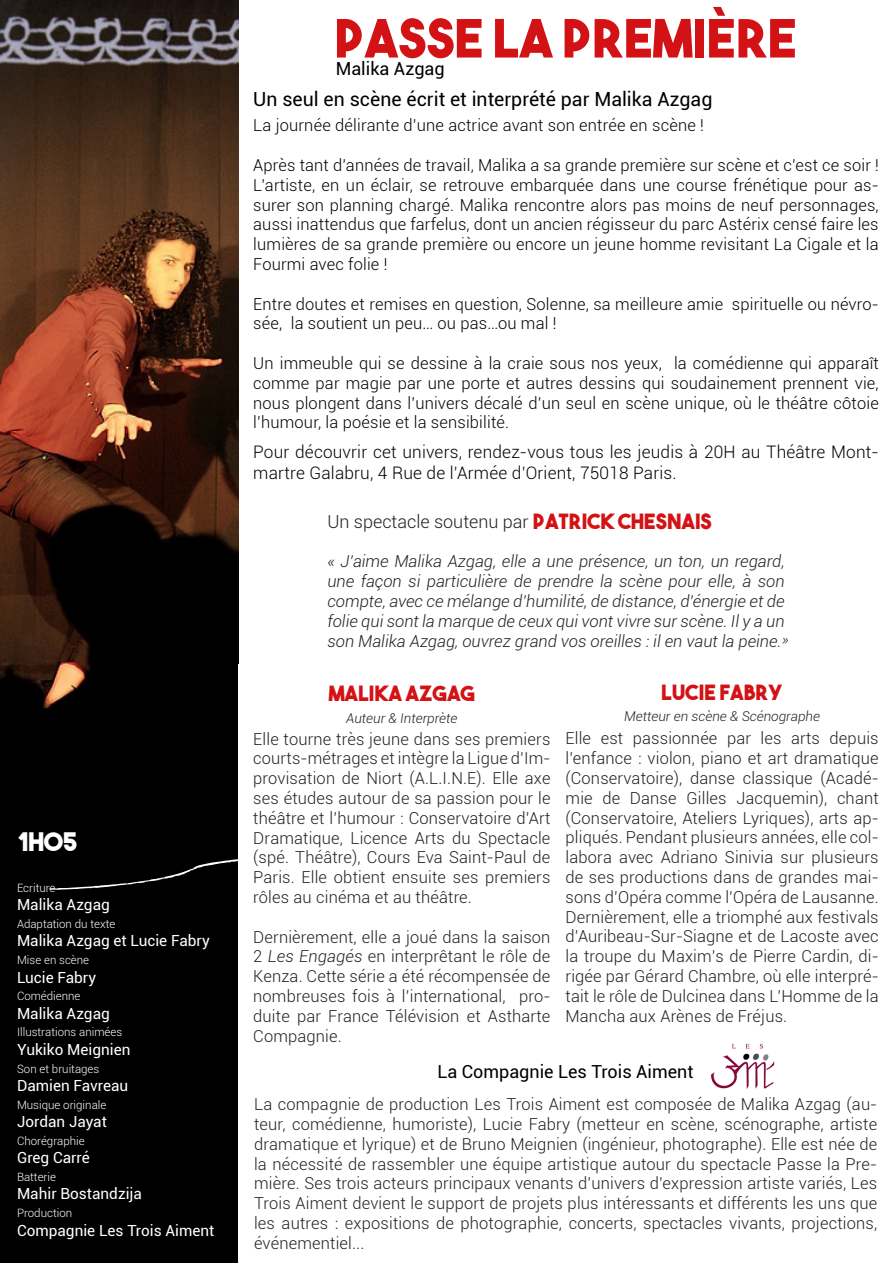
<style>
.page{position:relative;width:893px;height:1263px;background:#fff}
.page>*{position:absolute;margin:0;border:0;box-sizing:border-box;transform-origin:0 0}
.t1{font:52.5px "The Bold Font";color:#d31215}
.t2{font:25.5px "The Bold Font";color:#fff}
.t3{font:21px "The Bold Font";color:#d31215}
.t4{font:19.5px "Roboto";color:#000}
.t5{font:18px "Roboto";color:#000}
.t6{font:300 18px "Roboto";color:#231f20}
.t7{font:300 17.25px/20.7px "Roboto";letter-spacing:.01em;color:#000}
.t8{font:300 16.5px/19.8px "Roboto";letter-spacing:.01em;color:#231f20;text-align:justify}
.t9{font:300 16.5px/19.8px "Roboto";letter-spacing:.01em;color:#000;text-align:justify}
.t10{font:italic 300 16.5px/19.8px "Roboto";color:#231f20;text-align:justify}
.t11{font:15.3px "Roboto";color:#fff}
.t12{font:italic 300 14.85px "Roboto";color:#231f20}
.t13{font:italic 300 13.5px "Roboto";color:#231f20}
.t14{font:300 11.55px "Roboto";color:#fff}
.s1{font-family:"The Bold Font";font-weight:400;font-size:21px;color:#d31215}
.s2{font-style:italic}
</style>
<div class="page">
<div style="left:0;top:0;width:238px;height:1263px;background:#000001"></div>
<img style="left:0;top:0;width:238px;height:709px">
<svg style="left:48px;top:859px;width:190px;height:31px"></svg>
<img style="left:710px;top:1043px;width:65px;height:46px">
<p class="t2" style="left:17px;top:826px;width:63px">1H05</p>
<p class="t14" style="left:17px;top:880px;width:40px">Ecriture</p>
<p class="t11" style="left:17px;top:894px;width:94px">Malika Azgag</p>
<p class="t14" style="left:17px;top:916px;width:100px">Adaptation du texte</p>
<p class="t11" style="left:17px;top:930px;width:194px">Malika Azgag et Lucie Fabry</p>
<p class="t14" style="left:17px;top:952px;width:74px">Mise en scène</p>
<p class="t11" style="left:17px;top:966px;width:81px">Lucie Fabry</p>
<p class="t14" style="left:17px;top:988px;width:65px">Comédienne</p>
<p class="t11" style="left:17px;top:1002px;width:94px">Malika Azgag</p>
<p class="t14" style="left:17px;top:1024px;width:107px">Illustrations animées</p>
<p class="t11" style="left:17px;top:1039px;width:115px">Yukiko Meignien</p>
<p class="t14" style="left:17px;top:1060px;width:84px">Son et bruitages</p>
<p class="t11" style="left:17px;top:1075px;width:113px">Damien Favreau</p>
<p class="t14" style="left:17px;top:1096px;width:91px">Musique originale</p>
<p class="t11" style="left:17px;top:1111px;width:91px">Jordan Jayat</p>
<p class="t14" style="left:17px;top:1133px;width:69px">Chorégraphie</p>
<p class="t11" style="left:17px;top:1147px;width:74px">Greg Carré</p>
<p class="t14" style="left:17px;top:1169px;width:41px">Batterie</p>
<p class="t11" style="left:17px;top:1183px;width:126px">Mahir Bostandzija</p>
<p class="t14" style="left:17px;top:1205px;width:57px">Production</p>
<p class="t11" style="left:17px;top:1219px;width:199px">Compagnie Les Trois Aiment</p>
<p class="t1" style="left:334px;top:5px;width:464px">PASSE LA PREMIÈRE</p>
<p class="t5" style="left:336px;top:56px;width:110px">Malika Azgag</p>
<p class="t4" style="left:253px;top:85px;width:461px">Un seul en scène écrit et interprété par Malika Azgag</p>
<p class="t9" style="left:253px;top:115px;width:452px">La journée délirante d’une actrice avant son entrée en scène !</p>
<p class="t9" style="left:253px;top:155px;width:627px">Après tant d’années de travail, Malika a sa grande première sur scène et c’est ce soir !</p>
<p class="t9" style="left:253px;top:174px;width:627px">L’artiste, en un éclair, se retrouve embarquée dans une course frénétique pour as&shy;surer son planning chargé. Malika rencontre alors pas moins de neuf personnages, aussi inattendus que farfelus, dont un ancien régisseur du parc Astérix censé faire les lumières de sa grande première ou encore un jeune homme revisitant La Cigale et la Fourmi avec folie !</p>
<p class="t9" style="left:253px;top:293px;width:627px">Entre doutes et remises en question, Solenne, sa meilleure amie spirituelle ou névro&shy;sée, la soutient un peu… ou pas…ou mal !</p>
<p class="t9" style="left:253px;top:353px;width:627px">Un immeuble qui se dessine à la craie sous nos yeux, la comédienne qui apparaît comme par magie par une porte et autres dessins qui soudainement prennent vie, nous plongent dans l’univers décalé d’un seul en scène unique, où le théâtre côtoie l’humour, la poésie et la sensibilité.</p>
<p class="t7" style="left:253px;top:441px;width:627px">Pour découvrir cet univers, rendez-vous tous les jeudis à 20H au Théâtre Mont&shy;martre Galabru, 4 Rue de l’Armée d’Orient, 75018 Paris.</p>
<p class="t6" style="left:327px;top:509px;width:386px">Un spectacle soutenu par <span class="s1">PATRICK CHESNAIS</span></p>
<p class="t10" style="left:327px;top:551px;width:459px">« J’aime Malika Azgag, elle a une présence, un ton, un regard, une façon si particulière de prendre la scène pour elle, à son compte, avec ce mélange d’humilité, de distance, d’énergie et de folie qui sont la marque de ceux qui vont vivre sur scène. Il y a un son Malika Azgag, ouvrez grand vos oreilles : il en vaut la peine.</p>
<p class="t12" style="left:789px;top:653px;width:8px;rotate:-180deg">«</p>
<p class="t3" style="left:329px;top:680px;width:148px">MALIKA AZGAG</p>
<p class="t13" style="left:346px;top:709px;width:113px">Auteur &amp; Interprète</p>
<p class="t8" style="left:253px;top:728px;width:299px">Elle tourne très jeune dans ses premiers courts-métrages et intègre la Ligue d’Im&shy;provisation de Niort (A.L.I.N.E). Elle axe ses études autour de sa passion pour le théâtre et l’humour : Conservatoire d’Art Dramatique, Licence Arts du Spectacle (spé. Théâtre), Cours Eva Saint-Paul de Paris. Elle obtient ensuite ses premiers rôles au cinéma et au théâtre.</p>
<p class="t8" style="left:253px;top:926px;width:299px">Dernièrement, elle a joué dans la saison 2 <span class="s2">Les Engagés</span> en interprêtant le rôle de Kenza. Cette série a été récompensée de nombreuses fois à l’international, pro&shy;duite par France Télévision et Astharte Compagnie.</p>
<p class="t3" style="left:661px;top:679px;width:123px">LUCIE FABRY</p>
<p class="t13" style="left:624px;top:707px;width:197px">Metteur en scène &amp; Scénographe</p>
<p class="t8" style="left:566px;top:728px;width:315px">Elle est passionnée par les arts depuis l’enfance : violon, piano et art dramatique (Conservatoire), danse classique (Acadé&shy;mie de Danse Gilles Jacquemin), chant (Conservatoire, Ateliers Lyriques), arts ap&shy;pliqués. Pendant plusieurs années, elle col&shy;labora avec Adriano Sinivia sur plusieurs de ses productions dans de grandes mai&shy;sons d’Opéra comme l’Opéra de Lausanne.<br>Dernièrement, elle a triomphé aux festivals d’Auribeau-Sur-Siagne et de Lacoste avec la troupe du Maxim’s de Pierre Cardin, di&shy;rigée par Gérard Chambre, où elle interpré&shy;tait le rôle de Dulcinea dans L’Homme de la Mancha aux Arènes de Fréjus.</p>
<p class="t5" style="left:437px;top:1059px;width:258px">La Compagnie Les Trois Aiment</p>
<p class="t8" style="left:254px;top:1094px;width:625px">La compagnie de production Les Trois Aiment est composée de Malika Azgag (au&shy;teur, comédienne, humoriste), Lucie Fabry (metteur en scène, scénographe, artiste dramatique et lyrique) et de Bruno Meignien (ingénieur, photographe). Elle est née de la nécessité de rassembler une équipe artistique autour du spectacle Passe la Pre&shy;mière. Ses trois acteurs principaux venants d’univers d’expression artiste variés, Les Trois Aiment devient le support de projets plus intéressants et différents les uns que les autres : expositions de photographie, concerts, spectacles vivants, projections, événementiel...</p>
</div>
